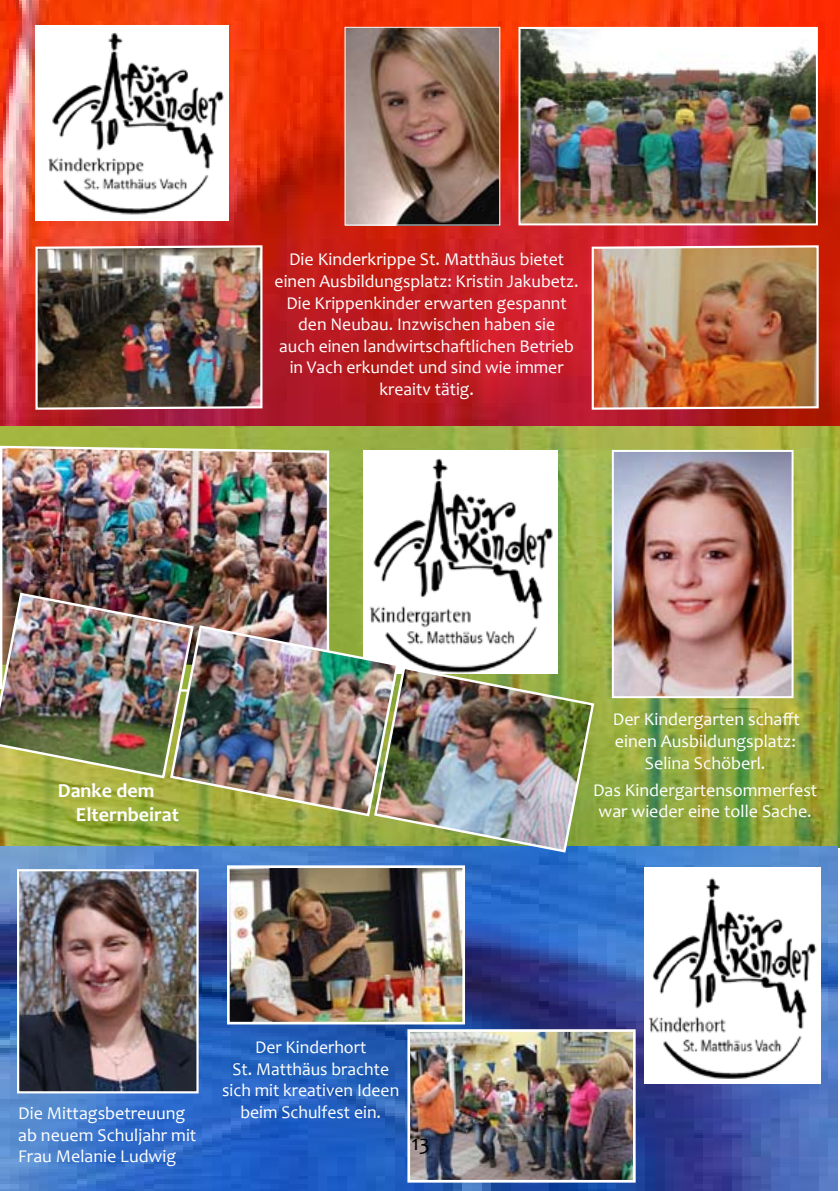
<style>
.page{position:relative;width:840px;height:1191px;background:#fff}
.page>*{position:absolute;margin:0;border:0;box-sizing:border-box;transform-origin:0 0}
.t1{font:22px "Candara";color:#000}
.t2{font:700 20px/24px "Candara";color:#fff}
.t3{font:18px/21.6px "Candara";color:#fff;text-align:center}
</style>
<div class="page">
<img style="left:0;top:427px;width:839px;height:420px">
<img style="left:0;top:846px;width:837px;height:344px">
<img style="left:0;top:0;width:839px;height:425px">
<img style="left:363px;top:451px;width:194px;height:214px">
<img style="left:643px;top:867px;width:176px;height:216px">
<img style="left:35px;top:26px;width:193px;height:194px">
<img style="left:521px;top:30px;width:293px;height:192px">
<div style="left:518px;top:27px;width:299px;height:198px;border:2px solid #fff"></div>
<img style="left:0;top:444px;width:330px;height:180px">
<img style="left:0;top:591px;width:195px;height:189px">
<img style="left:34px;top:244px;width:229px;height:167px">
<img style="left:20px;top:872px;width:175px;height:218px">
<div style="left:17px;top:869px;width:181px;height:224px;border:2px solid #fff"></div>
<img style="left:231px;top:869px;width:230px;height:151px">
<div style="left:227px;top:865px;width:238px;height:159px;border:3px solid #fff"></div>
<img style="left:169px;top:624px;width:231px;height:194px">
<img style="left:372px;top:665px;width:223px;height:189px">
<img style="left:614px;top:453px;width:176px;height:242px">
<div style="left:611px;top:450px;width:182px;height:248px;border:2px solid #fff"></div>
<img style="left:590px;top:244px;width:229px;height:167px">
<img style="left:346px;top:29px;width:152px;height:194px">
<div style="left:344px;top:27px;width:156px;height:198px;border:1px solid #fff"></div>
<img style="left:411px;top:1033px;width:220px;height:145px">
<div style="left:407px;top:1029px;width:228px;height:153px;border:3px solid #fff"></div>
<p class="t3" style="left:274px;top:249px;width:305px">Die Kinderkrippe St. Matthäus bietet einen Ausbildungsplatz: Kristin Jakubetz.<br>Die Krippenkinder erwarten gespannt den Neubau. Inzwischen haben sie<br>auch einen landwirtschaftlichen Betrieb in Vach erkundet und sind wie immer kreaitv tätig.</p>
<p class="t2" style="left:76px;top:778px;width:105px;text-indent:-18px">Danke dem<br>Elternbeirat</p>
<p class="t3" style="left:18px;top:1102px;width:180px;text-align:left">Die Mittagsbetreuung ab neuem Schuljahr mit<br>Frau Melanie Ludwig</p>
<p class="t3" style="left:222px;top:1036px;width:178px">Der Kinderhort<br>St. Matthäus brachte sich mit kreativen Ideen beim Schulfest ein.</p>
<p class="t1" style="left:411px;top:1129px;width:20px">13</p>
<p class="t3" style="left:612px;top:708px;width:189px">Der Kindergarten schafft einen Ausbildungsplatz:<br>Selina Schöberl.</p>
<p class="t3" style="left:592px;top:779px;width:226px">Das Kindergartensommerfest war wieder eine tolle Sache.</p>
</div>
